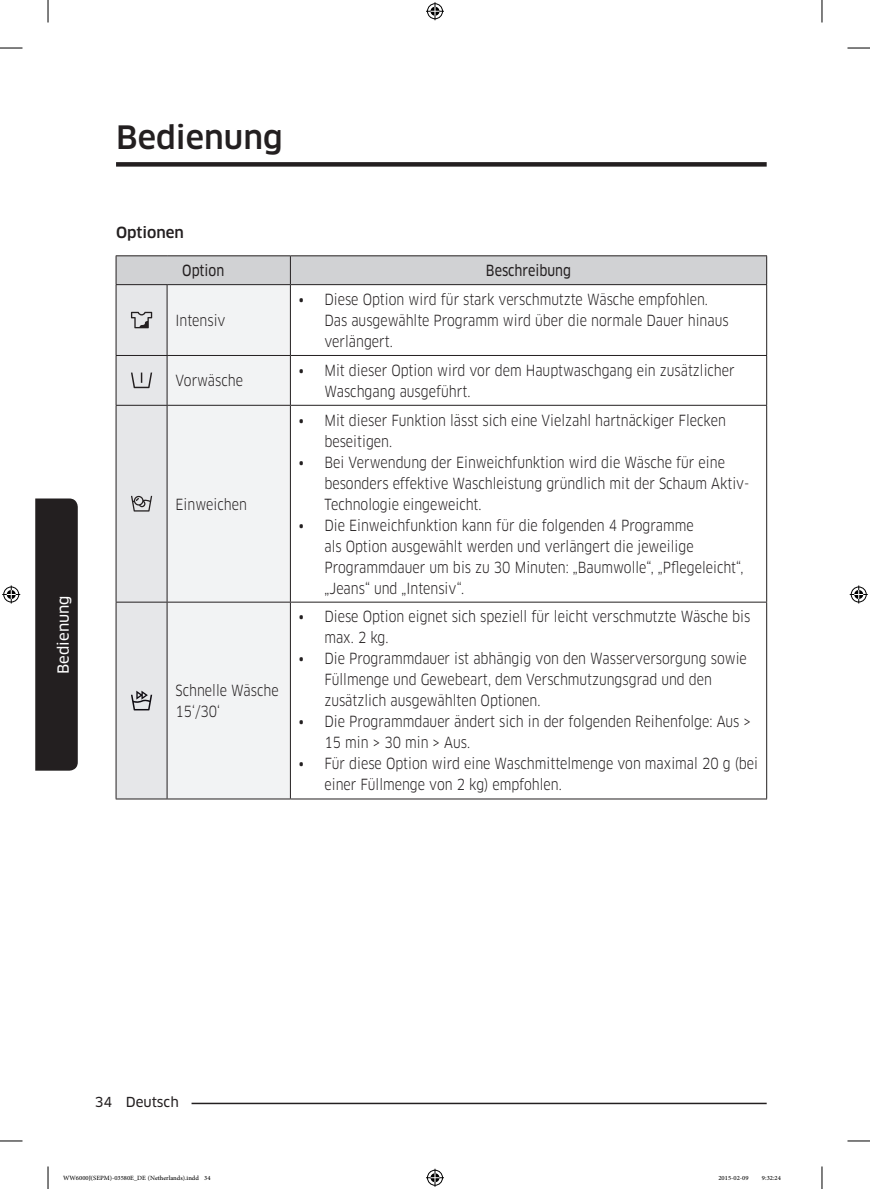
<style>
.page{position:relative;width:870px;height:1189px;background:#fff}
.page>*{position:absolute;margin:0;border:0;box-sizing:border-box;transform-origin:0 0}
.t1{font:500 31.5px "Samsung Clan Pro";color:#231f20}
.t2{font:15px/21px "Samsung Clan Pro";color:#231f20;scale:.85 1}
.t3{font:15px "Samsung Clan Pro News";color:#231f20;scale:.85 1}
.t4{font:15px "Samsung Clan Pro News";color:#fff}
.t5{font:500 15px "Samsung Clan Pro";color:#231f20}
.t6{font:13.5px "Samsung Clan Pro News";color:#231f20}
.t7{font:9px "Adobe Arabic";color:#000}
.s1{font-family:"Samsung Clan Pro News"}
</style>
<div class="page">
<hr style="left:116px;top:1103px;width:651px;height:1px;background:#231f20">
<div style="left:95px;top:1094px;width:97px;height:15px;background:#fff"></div>
<div style="left:35px;top:498px;width:43px;height:273px;background:#231f20"></div>
<div style="left:116px;top:162px;width:651px;height:5px;background:#231f20"></div>
<hr style="left:116px;top:255px;width:51px;height:1px;background:#231f20">
<hr style="left:167px;top:255px;width:123px;height:1px;background:#231f20">
<hr style="left:290px;top:255px;width:477px;height:1px;background:#231f20">
<svg style="left:116px;top:256px;width:651px;height:543px"></svg>
<svg style="left:0;top:48px;width:22px;height:1px"></svg>
<svg style="left:847px;top:48px;width:23px;height:1px"></svg>
<svg style="left:0;top:1141px;width:22px;height:1px"></svg>
<svg style="left:847px;top:1141px;width:23px;height:1px"></svg>
<svg style="left:48px;top:0;width:1px;height:23px"></svg>
<svg style="left:48px;top:1166px;width:1px;height:23px"></svg>
<svg style="left:822px;top:0;width:1px;height:23px"></svg>
<svg style="left:822px;top:1166px;width:1px;height:23px"></svg>
<svg style="left:426px;top:2px;width:18px;height:18px"></svg>
<svg style="left:426px;top:1169px;width:18px;height:18px"></svg>
<svg style="left:2px;top:585px;width:18px;height:18px"></svg>
<svg style="left:850px;top:585px;width:18px;height:18px"></svg>
<h1 class="t1" style="left:116px;top:119px;width:168px">Bedienung</h1>
<p class="t5" style="left:116px;top:224px;width:69px">Optionen</p>
<p class="t3" style="left:182px;top:262px;width:51px">Option</p>
<p class="t3" style="left:486px;top:262px;width:102px">Beschreibung</p>
<p class="t2" style="left:176px;top:310px;width:60px">Intensiv</p>
<p class="t2" style="left:324px;top:289px;width:477px;text-indent:-26px"><span class="s1">•</span> Diese Option wird für stark verschmutzte Wäsche empfohlen.<br>Das ausgewählte Programm wird über die normale Dauer hinaus verlängert.</p>
<p class="t4" style="left:54px;top:674px;width:80px;rotate:-90deg">Bedienung</p>
<p class="t2" style="left:176px;top:370px;width:81px">Vorwäsche</p>
<p class="t2" style="left:324px;top:360px;width:484px;text-indent:-26px"><span class="s1">•</span> Mit dieser Option wird vor dem Hauptwaschgang ein zusätzlicher<br>Waschgang ausgeführt.</p>
<p class="t2" style="left:176px;top:494px;width:85px">Einweichen</p>
<p class="t2" style="left:176px;top:680px;width:123px">Schnelle Wäsche<br>15‘/30‘</p>
<p class="t2" style="left:324px;top:410px;width:474px;text-indent:-26px"><span class="s1">•</span> Mit dieser Funktion lässt sich eine Vielzahl hartnäckiger Flecken beseitigen.</p>
<p class="t2" style="left:324px;top:452px;width:501px;text-indent:-26px"><span class="s1">•</span> Bei Verwendung der Einweichfunktion wird die Wäsche für eine besonders effektive Waschleistung gründlich mit der Schaum Aktiv-<br>Technologie eingeweicht.</p>
<p class="t2" style="left:324px;top:515px;width:495px;text-indent:-26px"><span class="s1">•</span> Die Einweichfunktion kann für die folgenden 4 Programme<br>als Option ausgewählt werden und verlängert die jeweilige Programmdauer um bis zu 30 Minuten: „Baumwolle“, „Pflegeleicht“, „Jeans“ und „Intensiv“.</p>
<p class="t2" style="left:324px;top:606px;width:503px;text-indent:-26px"><span class="s1">•</span> Diese Option eignet sich speziell für leicht verschmutzte Wäsche bis max. 2 kg.</p>
<p class="t2" style="left:324px;top:648px;width:498px;text-indent:-26px"><span class="s1">•</span> Die Programmdauer ist abhängig von den Wasserversorgung sowie<br>Füllmenge und Gewebeart, dem Verschmutzungsgrad und den zusätzlich ausgewählten Optionen.</p>
<p class="t2" style="left:324px;top:711px;width:503px;text-indent:-26px"><span class="s1">•</span> Die Programmdauer ändert sich in der folgenden Reihenfolge: Aus &gt;<br>15 min &gt; 30 min &gt; Aus.</p>
<p class="t2" style="left:324px;top:753px;width:512px;text-indent:-26px"><span class="s1">•</span> Für diese Option wird eine Waschmittelmenge von maximal 20 g (bei einer Füllmenge von 2 kg) empfohlen.</p>
<p class="t6" style="left:95px;top:1094px;width:85px">34 Deutsch</p>
<p class="t7" style="left:63px;top:1171px;width:149px">WW6000J(SEPM)-03580E_DE (Netherlands).indd 34</p>
<p class="t7" style="left:718px;top:1171px;width:32px">2015-02-09</p>
<p class="t7" style="left:762px;top:1171px;width:20px">9:32:24</p>
</div>
